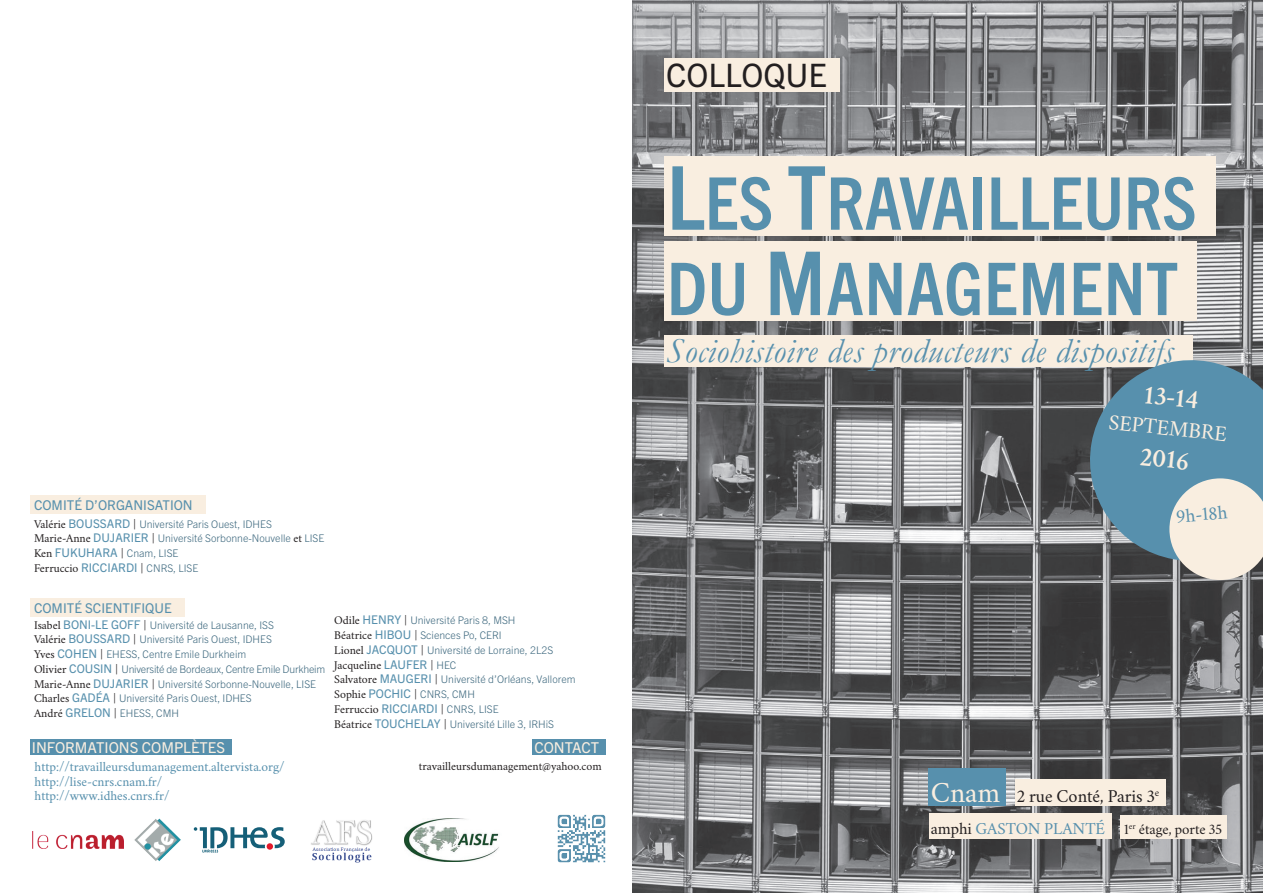
<style>
.page{position:relative;width:1263px;height:893px;background:#fff}
.page>*{position:absolute;margin:0;border:0;box-sizing:border-box;transform-origin:0 0}
.t1{font:700 condensed 72.75px "Trade Gothic Next LT Pro";color:#5790ad}
.t2{font:italic 35.25px "Garamond";letter-spacing:.015em;color:#5790ad}
.t3{font:32.4px "Trade Gothic Next LT Pro";color:#231f20}
.t4{font:29.4px "Crimson";color:#f9eee0}
.t5{font:600 27.15px "Crimson";color:#f9eee0}
.t6{font:22.05px "Crimson";color:#f9eee0}
.t7{font:19.5px "Crimson";color:#5790ad}
.t8{font:18.3px "Crimson";color:#231f20}
.t9{font:16.95px "Crimson";color:#5790ad}
.Titre_session{font:15px "Trade Gothic Next LT Pro";color:#f9eee0}
.t10{font:15px "Crimson";color:#231f20}
.t11{font:13.5px "Crimson";color:#5790ad}
.titre_paragraphe_dos{font:13.5px "Trade Gothic Next LT Pro";color:#5790ad}
.liste_organisateur_s{font:12px "Crimson";color:#231f20}
.liste_organisateur_s-2{font:300 10.5px "Trade Gothic Next LT Pro";color:#3d687e}
.liste_organisateur_s-3{font:300 10.5px "Trade Gothic Next LT Pro";letter-spacing:-.02em;color:#3d687e}
.s1{font-family:"Crimson";font-weight:400;font-size:12px;color:#231f20}
.s2{font-weight:400;font-size:12px;color:#5790ad}
.s3{font-family:"Trade Gothic Next LT Pro";color:#5790ad}
.s4{font-family:"Trade Gothic Next LT Pro";font-weight:300;font-size:10.5px;color:#3d687e}
.s5{font-size:88.35px}
.s6{color:#231f20}
</style>
<div class="page">
<img style="left:632px;top:0;width:631px;height:893px">
<div style="left:664px;top:241px;width:533px;height:80px;background:#f9eee0"></div>
<div style="left:664px;top:58px;width:175px;height:33px;background:#f9eee0"></div>
<div style="left:1015px;top:779px;width:150px;height:27px;background:#f9eee0"></div>
<img style="left:134px;top:818px;width:47px;height:43px">
<img style="left:33px;top:831px;width:91px;height:17px">
<svg style="left:194px;top:827px;width:91px;height:25px"></svg>
<div style="left:664px;top:156px;width:551px;height:79px;background:#f9eee0"></div>
<div style="left:929px;top:768px;width:77px;height:38px;background:#5790ad"></div>
<div style="left:929px;top:813px;width:182px;height:26px;background:#f9eee0"></div>
<div style="left:30px;top:739px;width:201px;height:16px;background:#5790ad"></div>
<img style="left:557px;top:814px;width:49px;height:49px">
<div style="left:664px;top:335px;width:528px;height:32px;background:#f9eee0"></div>
<svg style="left:1082px;top:352px;width:181px;height:228px;background:#7e9ba9"></svg>
<div style="left:30px;top:495px;width:175px;height:19px;background:#f9eee0"></div>
<div style="left:30px;top:598px;width:154px;height:19px;background:#f9eee0"></div>
<div style="left:532px;top:739px;width:73px;height:16px;background:#5790ad"></div>
<div style="left:1120px;top:815px;width:106px;height:24px;background:#f9eee0"></div>
<img style="left:311px;top:820px;width:62px;height:43px">
<img style="left:405px;top:818px;width:94px;height:43px">
<p class="titre_paragraphe_dos" style="left:34px;top:496px;width:160px">COMITÉ D’ORGANISATION</p>
<p class="liste_organisateur_s-2" style="left:34px;top:516px;width:239px"><span class="s1">Valérie</span> <span class="s2">BOUSSARD</span> <span class="s1">|</span> Université Paris Ouest, IDHES</p>
<p class="liste_organisateur_s-2" style="left:34px;top:531px;width:292px"><span class="s1">Marie-Anne</span> <span class="s2">DUJARIER</span> <span class="s1">|</span> Université Sorbonne-Nouvelle <span class="s1">et</span> LISE</p>
<p class="liste_organisateur_s-2" style="left:34px;top:546px;width:146px"><span class="s1">Ken</span> <span class="s2">FUKUHARA</span> <span class="s1">|</span> Cnam, LISE</p>
<p class="liste_organisateur_s" style="left:34px;top:560px;width:166px">Ferruccio <span class="s3">RICCIARDI</span> | <span class="s4">CNRS, LISE</span></p>
<p class="titre_paragraphe_dos" style="left:34px;top:598px;width:139px">COMITÉ SCIENTIFIQUE</p>
<p class="liste_organisateur_s-2" style="left:34px;top:617px;width:241px"><span class="s1">Isabel</span> <span class="s2">BONI-LE GOFF</span> <span class="s1">|</span> Université de Lausanne, ISS</p>
<p class="liste_organisateur_s-2" style="left:34px;top:632px;width:239px"><span class="s1">Valérie</span> <span class="s2">BOUSSARD</span> <span class="s1">|</span> Université Paris Ouest, IDHES</p>
<p class="liste_organisateur_s-2" style="left:34px;top:647px;width:214px"><span class="s1">Yves</span> <span class="s2">COHEN</span> <span class="s1">|</span> EHESS, Centre Emile Durkheim</p>
<p class="liste_organisateur_s-3" style="left:34px;top:662px;width:293px"><span class="s1">Olivier</span> <span class="s2">COUSIN</span> <span class="s1">|</span> Université de Bordeaux, Centre Emile Durkheim</p>
<p class="liste_organisateur_s-2" style="left:34px;top:676px;width:284px"><span class="s1">Marie-Anne</span> <span class="s2">DUJARIER</span> <span class="s1">|</span> Université Sorbonne-Nouvelle, LISE</p>
<p class="liste_organisateur_s-2" style="left:34px;top:691px;width:219px"><span class="s1">Charles</span> <span class="s2">GADÉA</span> <span class="s1">|</span> Université Paris Ouest, IDHES</p>
<p class="liste_organisateur_s-2" style="left:34px;top:706px;width:146px"><span class="s1">André</span> <span class="s2">GRELON</span> <span class="s1">|</span> EHESS, CMH</p>
<p class="Titre_session" style="left:32px;top:737px;width:195px">INFORMATIONS COMPLÈTES</p>
<p class="t11" style="left:35px;top:758px;width:252px">http://travailleursdumanagement.altervista.org/</p>
<p class="t11" style="left:35px;top:772px;width:129px">http://lise-cnrs.cnam.fr/</p>
<p class="t11" style="left:35px;top:786px;width:136px">http://www.idhes.cnrs.fr/</p>
<p class="liste_organisateur_s-2" style="left:334px;top:613px;width:183px"><span class="s1">Odile</span> <span class="s2">HENRY</span> <span class="s1">|</span> Université Paris 8, MSH</p>
<p class="liste_organisateur_s-2" style="left:334px;top:628px;width:169px"><span class="s1">Béatrice</span> <span class="s2">HIBOU</span> <span class="s1">|</span> Sciences Po, CERI</p>
<p class="liste_organisateur_s-2" style="left:334px;top:643px;width:220px"><span class="s1">Lionel</span> <span class="s2">JACQUOT</span> <span class="s1">|</span> Université de Lorraine, 2L2S</p>
<p class="liste_organisateur_s" style="left:334px;top:657px;width:124px">Jacqueline <span class="s3">LAUFER</span> | <span class="s4">HEC</span></p>
<p class="liste_organisateur_s-2" style="left:334px;top:672px;width:243px"><span class="s1">Salvatore</span> <span class="s2">MAUGERI</span> <span class="s1">|</span> Université d’Orléans, Vallorem</p>
<p class="liste_organisateur_s-2" style="left:334px;top:687px;width:142px"><span class="s1">Sophie</span> <span class="s2">POCHIC</span> <span class="s1">|</span> CNRS, CMH</p>
<p class="liste_organisateur_s" style="left:334px;top:701px;width:166px">Ferruccio <span class="s3">RICCIARDI</span> | <span class="s4">CNRS, LISE</span></p>
<p class="liste_organisateur_s-2" style="left:334px;top:716px;width:221px"><span class="s1">Béatrice</span> <span class="s2">TOUCHELAY</span> <span class="s1">|</span> Université Lille 3, IRHiS</p>
<p class="Titre_session" style="left:534px;top:737px;width:66px">CONTACT</p>
<p class="liste_organisateur_s" style="left:419px;top:758px;width:184px">travailleursdumanagement@yahoo.com</p>
<p class="t3" style="left:666px;top:53px;width:162px">COLLOQUE</p>
<p class="t1" style="left:667px;top:154px;width:531px"><span class="s5">L</span>ES <span class="s5">T</span>RAVAILLEURS</p>
<p class="t1" style="left:667px;top:239px;width:513px">DU <span class="s5">M</span>ANAGEMENT</p>
<p class="t2" style="left:666px;top:330px;width:509px">Sociohistoire des producteurs de dispositifs</p>
<p class="t5" style="left:1146px;top:375px;width:56px;rotate:6deg">13-14</p>
<p class="t6" style="left:1110px;top:407px;width:120px;rotate:6deg">SEPTEMBRE</p>
<p class="t5" style="left:1142px;top:437px;width:50px;rotate:6deg">2016</p>
<p class="t7" style="left:1175px;top:503px;width:53px;rotate:-5deg">9h-18h</p>
<p class="t4" style="left:931px;top:772px;width:71px">Cnam</p>
<p class="t9" style="left:931px;top:817px;width:176px"><span class="s6">amphi</span> GASTON PLANTÉ</p>
<p class="t8" style="left:1017px;top:783px;width:144px">2 rue Conté, Paris 3<sup>e</sup></p>
<p class="t10" style="left:1124px;top:819px;width:100px">1<sup>er</sup> étage, porte 35</p>
</div>
